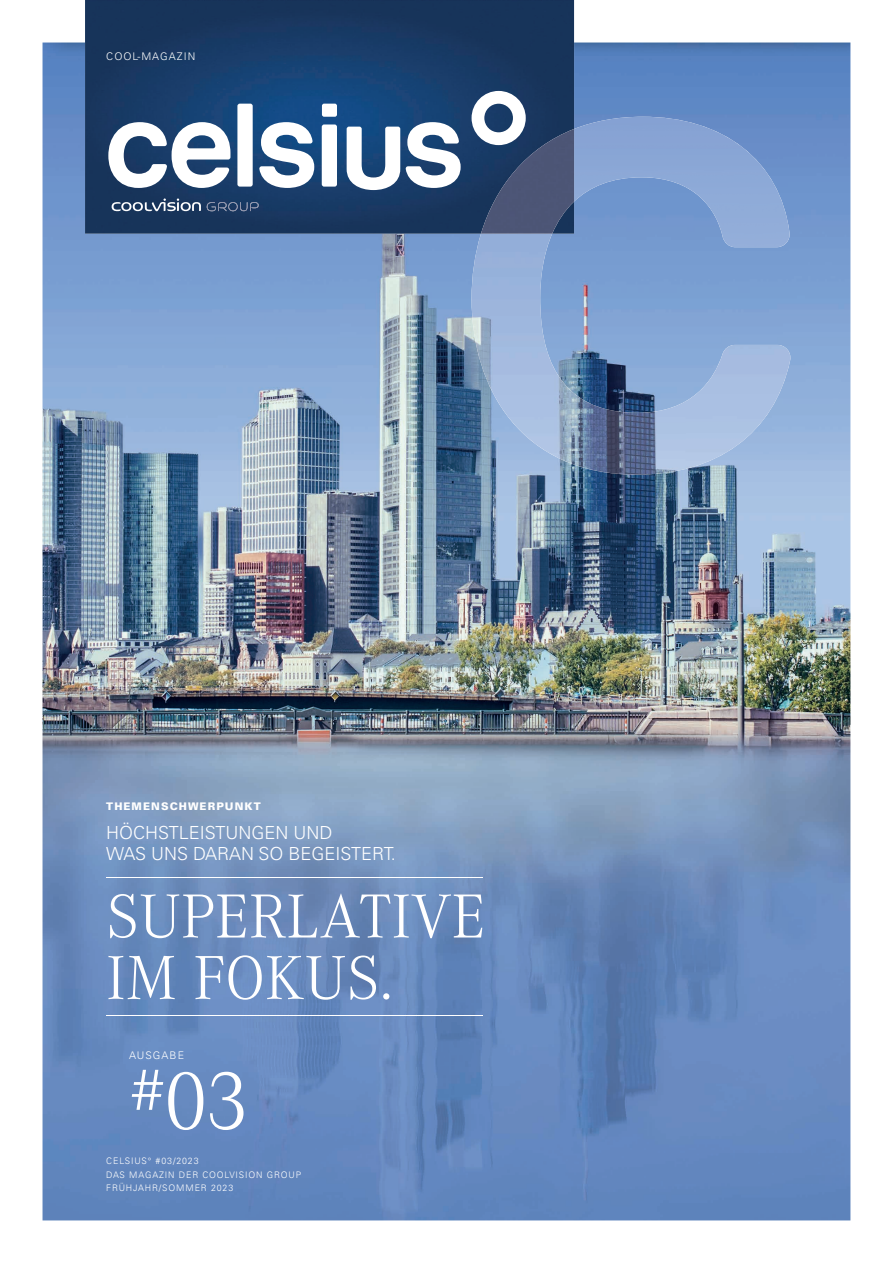
<style>
.page{position:relative;width:893px;height:1263px;background:#fff}
.page>*{position:absolute;margin:0;border:0;box-sizing:border-box;transform-origin:0 0}
.t1{font:300 87px "Corporate A";color:#fff}
.t2{font:300 64.35px/61.5px "Corporate A";color:#fff}
.t3{font:300 18px/21.6px "Univers LT Pro 45";color:#fff}
.t4{font:300 10.5px "Univers LT Pro 45";letter-spacing:.1em;color:#fff}
.t5{font:900 10.5px "Univers LT Pro 75";letter-spacing:.1em;color:#fff}
.t6{font:300 9px/13.5px "Univers LT Pro 45";letter-spacing:.1em;color:#fff}
</style>
<div class="page">
<img style="left:43px;top:43px;width:807px;height:1177px">
<img style="left:85px;top:0;width:489px;height:234px">
<svg style="left:112px;top:198px;width:89px;height:13px"></svg>
<svg style="left:207px;top:202px;width:52px;height:9px"></svg>
<svg style="left:472px;top:91px;width:54px;height:54px"></svg>
<svg style="left:108px;top:122px;width:122px;height:66px"></svg>
<div style="left:237px;top:104px;width:16px;height:83px;background:#fff;border-radius:2px"></div>
<svg style="left:259px;top:122px;width:55px;height:66px"></svg>
<svg style="left:322px;top:104px;width:15px;height:83px"></svg>
<svg style="left:347px;top:122px;width:114px;height:68px"></svg>
<img style="left:574px;top:117px;width:213px;height:102px">
<img style="left:472px;top:234px;width:107px;height:232px">
<img style="left:716px;top:219px;width:74px;height:28px">
<img style="left:685px;top:345px;width:107px;height:124px">
<img style="left:578px;top:396px;width:107px;height:79px">
<img style="left:481px;top:129px;width:93px;height:105px">
<hr style="left:106px;top:1015px;width:376px;height:1px;background:#fff">
<hr style="left:106px;top:877px;width:376px;height:1px;background:#fff">
<p class="t4" style="left:106px;top:49px;width:91px">COOL-MAGAZIN</p>
<p class="t5" style="left:106px;top:799px;width:156px">THEMENSCHWERPUNKT</p>
<h3 class="t3" style="left:106px;top:821px;width:291px">HÖCHSTLEISTUNGEN UND<br>WAS UNS DARAN SO BEGEISTERT.</h3>
<h2 class="t2" style="left:106px;top:883px;width:381px">SUPERLATIVE<br>IM FOKUS.</h2>
<p class="t4" style="left:129px;top:1048px;width:56px">AUSGABE</p>
<h1 class="t1" style="left:129px;top:1043px;width:122px"><sup>#</sup>03</h1>
<p class="t6" style="left:106px;top:1154px;width:196px">CELSIUS° #03/2023<br>DAS MAGAZIN DER COOLVISION GROUP<br>FRÜHJAHR/SOMMER 2023</p>
</div>
